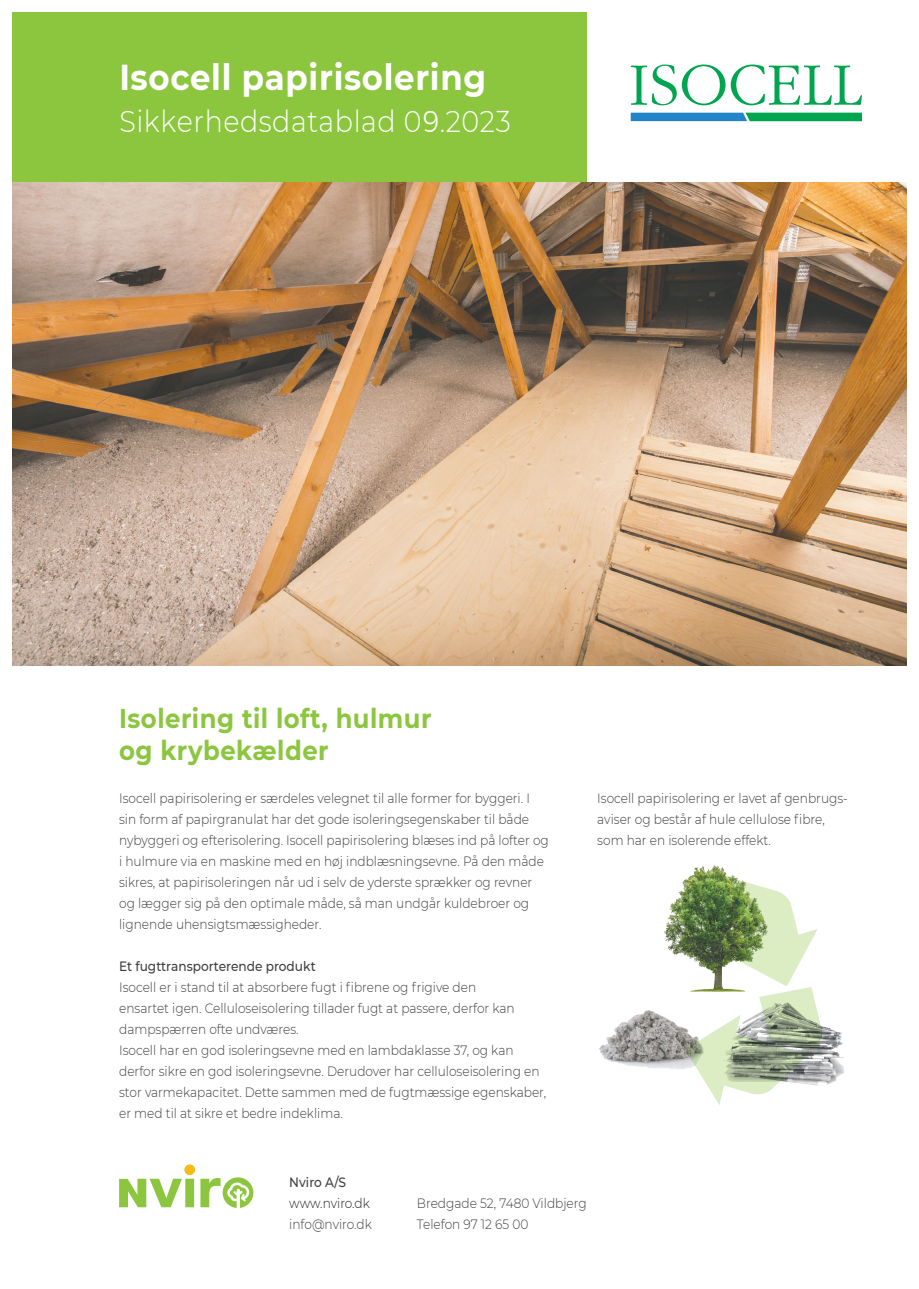
<style>
.page{position:relative;width:919px;height:1289px;background:#fff}
.page>*{position:absolute;margin:0;border:0;box-sizing:border-box;transform-origin:0 0}
.t1{font:700 36px "Montserrat";letter-spacing:.02em;color:#fff;scale:.9 1}
.t2{font:300 30px "Montserrat";letter-spacing:.02em;color:#fff;scale:.9 1}
.t3{font:700 27px/32.4px "Montserrat";letter-spacing:.02em;color:#8bc63e;scale:.9 1}
.Paragraph_Style_1{font:300 13.5px/21px "Montserrat";color:#3e3e3f;scale:.9 1}
.t4{font:500 13.5px "Montserrat";color:#3e3e3f;scale:.9 1}
.s1{font-weight:500}
.s2{color:#231f20}
</style>
<div class="page">
<div style="left:13px;top:13px;width:574px;height:170px;background:#8bc63e"></div>
<img style="left:13px;top:183px;width:893px;height:482px">
<svg style="left:631px;top:64px;width:230px;height:41px"></svg>
<svg style="left:630px;top:113px;width:231px;height:8px;background:#14968c"></svg>
<img style="left:599px;top:865px;width:245px;height:240px">
<svg style="left:119px;top:1164px;width:134px;height:43px"></svg>
<p class="t1" style="left:119px;top:51px;width:409px">Isocell papirisolering</p>
<p class="t2" style="left:119px;top:101px;width:436px">Sikkerhedsdatablad 09.2023</p>
<p class="t3" style="left:119px;top:701px;width:349px">Isolering til loft, hulmur og krybekælder</p>
<p class="Paragraph_Style_1" style="left:119px;top:786px;width:458px">Isocell papirisolering er særdeles velegnet til alle former for byggeri. I</p>
<p class="Paragraph_Style_1" style="left:119px;top:807px;width:457px">sin form af papirgranulat har det gode isoleringsegenskaber til både</p>
<p class="Paragraph_Style_1" style="left:119px;top:828px;width:479px">nybyggeri og efterisolering. Isocell papirisolering blæses ind på lofter og</p>
<p class="Paragraph_Style_1" style="left:119px;top:849px;width:473px">i hulmure via en maskine med en høj indblæsningsevne. På den måde</p>
<p class="Paragraph_Style_1" style="left:119px;top:870px;width:460px">sikres, at papirisoleringen når ud i selv de yderste sprækker og revner</p>
<p class="Paragraph_Style_1" style="left:119px;top:891px;width:457px">og lægger sig på den optimale måde, så man undgår kuldebroer og</p>
<p class="Paragraph_Style_1" style="left:119px;top:912px;width:226px">lignende uhensigtsmæssigheder.</p>
<p class="t4" style="left:119px;top:956px;width:220px">Et fugttransporterende produkt</p>
<p class="Paragraph_Style_1" style="left:119px;top:975px;width:441px">Isocell er i stand til at absorbere fugt i fibrene og frigive den ensartet igen. Celluloseisolering tillader fugt at passere, derfor kan dampspærren ofte undværes.</p>
<p class="Paragraph_Style_1" style="left:119px;top:1038px;width:476px">Isocell har en god isoleringsevne med en lambdaklasse 37, og kan derfor sikre en god isoleringsevne. Derudover har celluloseisolering en stor varmekapacitet. Dette sammen med de fugtmæssige egenskaber, er med til at sikre et bedre indeklima.</p>
<p class="Paragraph_Style_1" style="left:597px;top:787px;width:280px">Isocell papirisolering er lavet af genbrugs&shy;aviser og består af hule cellulose fibre, som har en isolerende effekt.</p>
<p class="Paragraph_Style_1" style="left:289px;top:1171px;width:93px"><span class="s1">Nviro A/S </span><span class="s2">www.nviro.dk </span>info@nviro.dk</p>
<p class="Paragraph_Style_1" style="left:417px;top:1192px;width:190px">Bredgade 52, 7480 Vildbjerg<br>Telefon 97 12 65 00</p>
</div>
